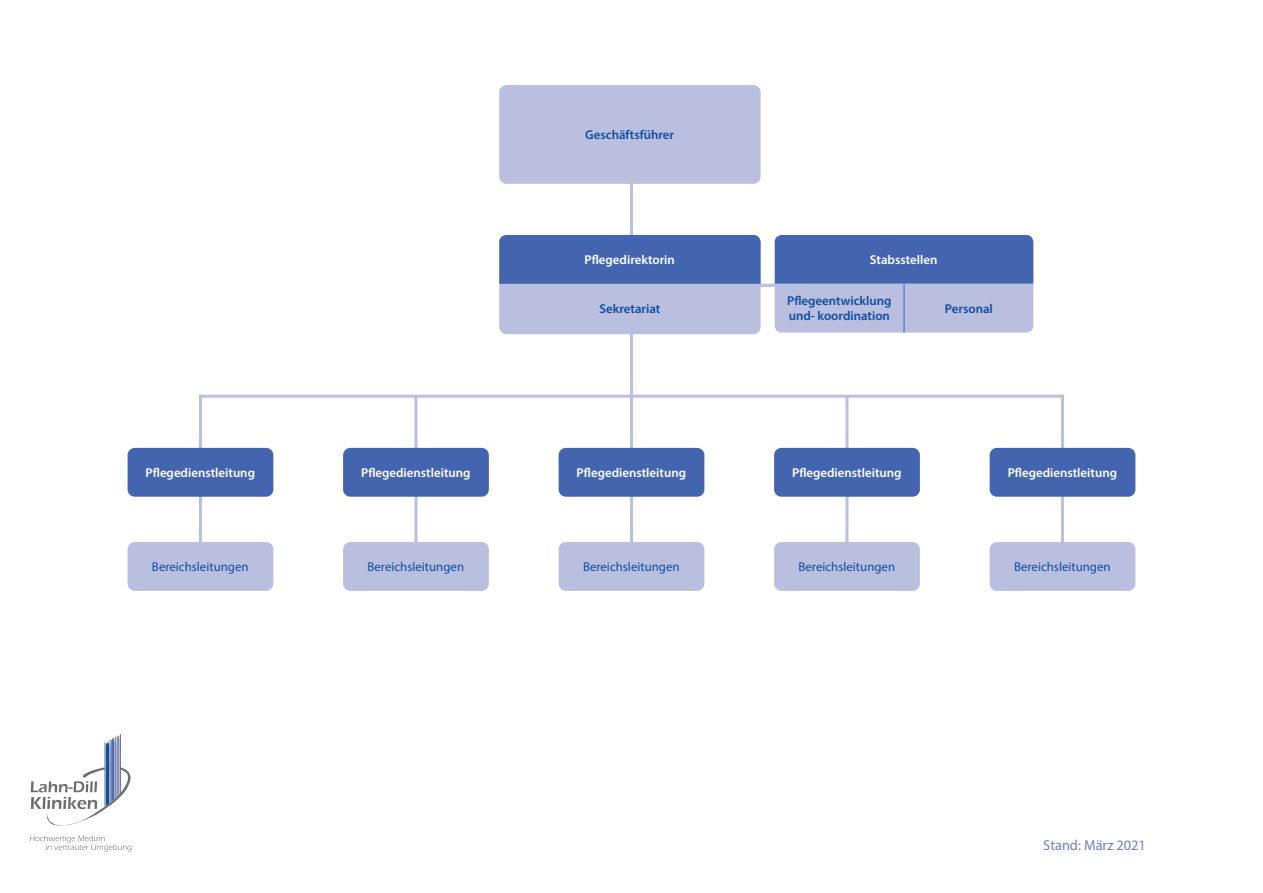
<style>
.page{position:relative;width:1263px;height:893px;background:#fff}
.page>*{position:absolute;margin:0;border:0;box-sizing:border-box;transform-origin:0 0}
.t1{font:14.55px "Myriad Pro";color:#6f80bf}
.t2{font:600 12.9px "Myriad Pro";color:#fff}
.t3{font:12.9px "Myriad Pro";color:#0d4da1}
.t4{font:600 12.9px "Myriad Pro";color:#0d4da1}
</style>
<div class="page">
<hr style="left:199px;top:395px;width:865px;height:3px;background:#babfe0">
<div style="left:499px;top:235px;width:261px;height:99px;background:#babfe0;border-radius:7px"></div>
<hr style="left:845px;top:396px;width:3px;height:160px;background:#babfe0">
<div style="left:774px;top:448px;width:146px;height:49px;background:#4365b0;border-radius:7px"></div>
<div style="left:774px;top:542px;width:146px;height:49px;background:#babfe0;border-radius:7px"></div>
<hr style="left:414px;top:395px;width:3px;height:161px;background:#babfe0">
<div style="left:343px;top:448px;width:146px;height:49px;background:#4365b0;border-radius:7px"></div>
<div style="left:343px;top:542px;width:146px;height:49px;background:#babfe0;border-radius:7px"></div>
<hr style="left:199px;top:395px;width:3px;height:161px;background:#babfe0">
<div style="left:128px;top:448px;width:145px;height:49px;background:#4365b0;border-radius:7px"></div>
<div style="left:128px;top:542px;width:145px;height:49px;background:#babfe0;border-radius:7px"></div>
<hr style="left:1061px;top:395px;width:3px;height:161px;background:#babfe0">
<div style="left:990px;top:448px;width:145px;height:49px;background:#4365b0;border-radius:7px"></div>
<div style="left:990px;top:542px;width:145px;height:49px;background:#babfe0;border-radius:7px"></div>
<hr style="left:630px;top:127px;width:3px;height:429px;background:#babfe0">
<div style="left:559px;top:448px;width:145px;height:49px;background:#4365b0;border-radius:7px"></div>
<div style="left:559px;top:542px;width:145px;height:49px;background:#babfe0;border-radius:7px"></div>
<svg style="left:31px;top:734px;width:100px;height:92px"></svg>
<hr style="left:109px;top:741px;width:1px;height:62px;background:#fff">
<hr style="left:111px;top:739px;width:1px;height:63px;background:#fff">
<hr style="left:114px;top:737px;width:1px;height:62px;background:#fff">
<hr style="left:116px;top:737px;width:1px;height:61px;background:#fff">
<hr style="left:119px;top:734px;width:1px;height:60px;background:#fff">
<svg style="left:30px;top:836px;width:102px;height:16px"></svg>
<hr style="left:741px;top:284px;width:68px;height:3px;background:#babfe0">
<div style="left:499px;top:235px;width:261px;height:49px;background:#4365b0"></div>
<svg style="left:775px;top:235px;width:258px;height:98px;background:#7f92c8"></svg>
<hr style="left:904px;top:284px;width:1px;height:49px;background:#4365b0">
<div style="left:499px;top:85px;width:261px;height:99px;background:#babfe0;border-radius:7px"></div>
<p class="t2" style="left:146px;top:465px;width:111px">Pflegedienstleitung</p>
<p class="t3" style="left:152px;top:559px;width:98px">Bereichsleitungen</p>
<p class="t2" style="left:361px;top:465px;width:111px">Pflegedienstleitung</p>
<p class="t3" style="left:367px;top:559px;width:98px">Bereichsleitungen</p>
<p class="t4" style="left:585px;top:127px;width:90px">Geschäftsführer</p>
<p class="t2" style="left:585px;top:252px;width:92px">Pflegedirektorin</p>
<p class="t2" style="left:870px;top:252px;width:69px">Stabsstellen</p>
<p class="t4" style="left:599px;top:300px;width:63px">Sekretariat</p>
<p class="t4" style="left:945px;top:300px;width:49px">Personal</p>
<p class="t4" style="left:787px;top:292px;width:106px">Pflegeentwicklung</p>
<p class="t4" style="left:789px;top:308px;width:103px">und- koordination</p>
<p class="t2" style="left:577px;top:465px;width:111px">Pflegedienstleitung</p>
<p class="t3" style="left:583px;top:559px;width:98px">Bereichsleitungen</p>
<p class="t2" style="left:792px;top:465px;width:111px">Pflegedienstleitung</p>
<p class="t3" style="left:798px;top:559px;width:98px">Bereichsleitungen</p>
<p class="t2" style="left:1008px;top:465px;width:111px">Pflegedienstleitung</p>
<p class="t3" style="left:1014px;top:559px;width:98px">Bereichsleitungen</p>
<p class="t1" style="left:1043px;top:837px;width:104px">Stand: März 2021</p>
</div>
